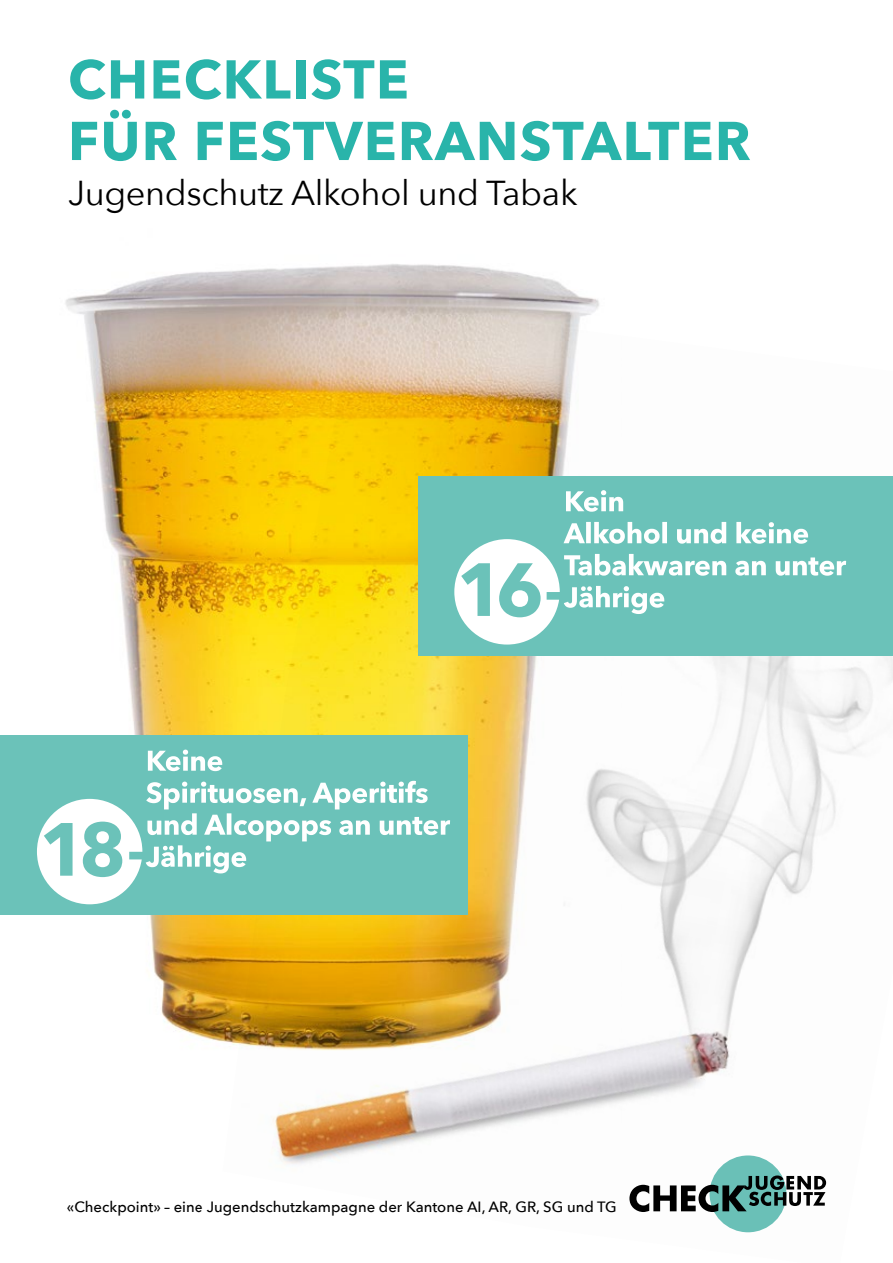
<style>
.page{position:relative;width:893px;height:1263px;background:#fff}
.page>*{position:absolute;margin:0;border:0;box-sizing:border-box;transform-origin:0 0}
.t1{font:700 54px/61.5px "Avenir Next";letter-spacing:.025em;color:#29b4aa}
.t2{font:34.5px "Avenir Next";letter-spacing:-.01em;color:#000}
.t3{font:500 14.85px "Avenir Next";color:#000}
</style>
<div class="page">
<img style="left:44px;top:264px;width:555px;height:778px">
<img style="left:223px;top:301px;width:670px;height:932px">
<div style="left:418px;top:476px;width:475px;height:179px;background:#6bc2b9"></div>
<svg style="left:566px;top:490px;width:57px;height:22px"></svg>
<svg style="left:454px;top:522px;width:392px;height:122px"></svg>
<div style="left:0;top:735px;width:468px;height:179px;background:#6bc2b9"></div>
<svg style="left:148px;top:750px;width:74px;height:21px"></svg>
<svg style="left:37px;top:781px;width:413px;height:123px"></svg>
<h1 class="t1" style="left:68px;top:48px;width:684px">CHECKLISTE<br>FÜR FESTVERANSTALTER</h1>
<h2 class="t2" style="left:68px;top:164px;width:511px">Jugendschutz Alkohol und Tabak</h2>
<p class="t3" style="left:67px;top:1194px;width:551px">«Checkpoint» – eine Jugendschutzkampagne der Kantone AI, AR, GR, SG und TG</p>
</div>
